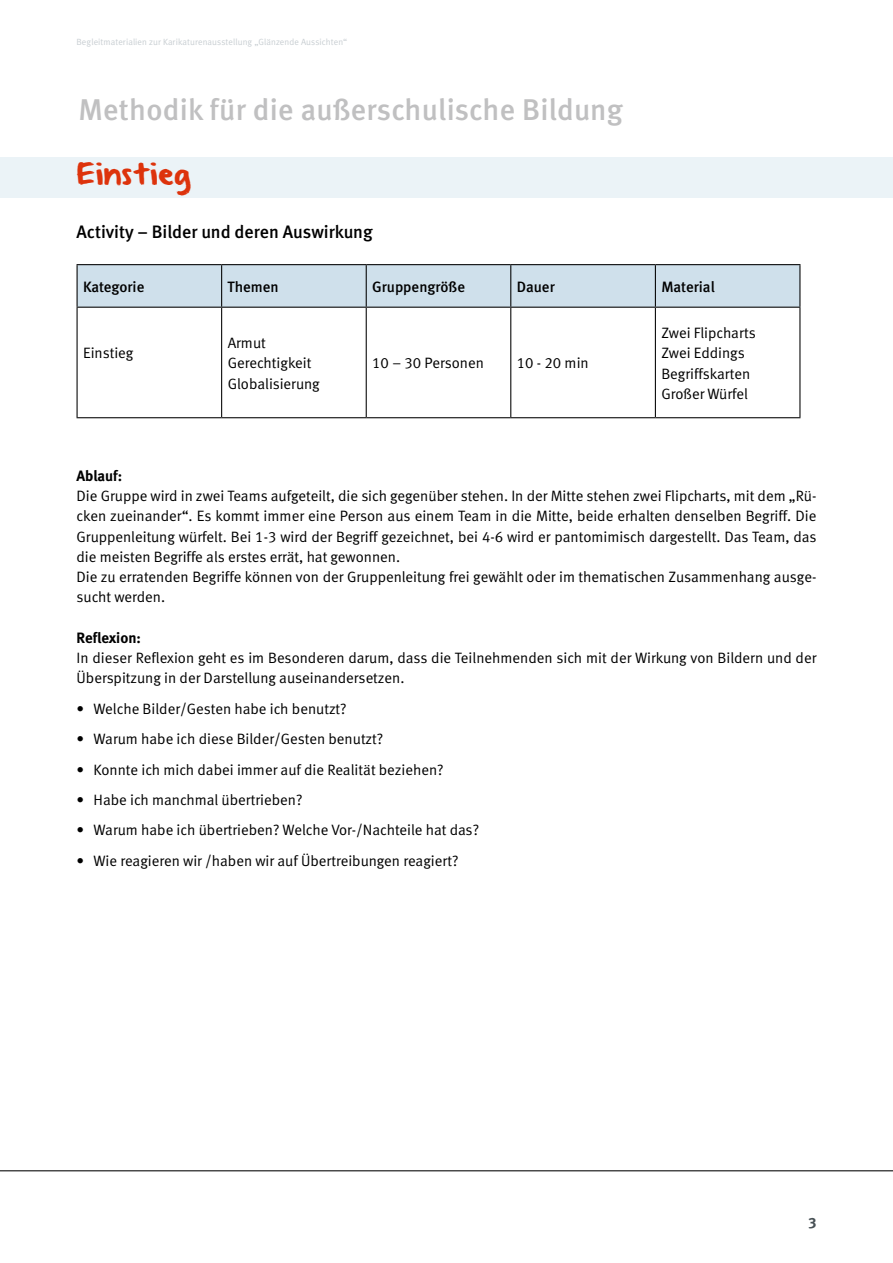
<style>
.page{position:relative;width:893px;height:1263px;background:#fff}
.page>*{position:absolute;margin:0;border:0;box-sizing:border-box;transform-origin:0 0}
.t1{font:30px "Meta Medium LF";letter-spacing:.01em;color:#c0c0c1}
.t2{font:24px "From Where You Are";letter-spacing:.04em;color:#dd330c}
.t3{font:18px "Meta Medium LF";color:#000}
.t4{font:15px/20.2px "Meta Normal LF";color:#000}
.t5{font:15px "Meta Medium LF";color:#000}
.t6{font:15px "Meta Bold LF";color:#000}
.t7{font:15px "Meta Plus Bold Caps";color:#485155}
.t8{font:9px "Meta Plus Normal";letter-spacing:.01em;color:#c8ced2}
</style>
<div class="page">
<div style="left:0;top:157px;width:893px;height:40px;background:#ebf3f7"></div>
<div style="left:78px;top:265px;width:721px;height:42px;background:#cfe0eb"></div>
<hr style="left:77px;top:264px;width:145px;height:1px;background:#000">
<hr style="left:77px;top:265px;width:1px;height:42px;background:#000">
<hr style="left:222px;top:264px;width:144px;height:1px;background:#000">
<hr style="left:221px;top:265px;width:1px;height:42px;background:#000">
<hr style="left:366px;top:264px;width:145px;height:1px;background:#000">
<hr style="left:366px;top:265px;width:1px;height:42px;background:#000">
<hr style="left:511px;top:264px;width:144px;height:1px;background:#000">
<hr style="left:510px;top:265px;width:1px;height:42px;background:#000">
<hr style="left:655px;top:264px;width:145px;height:1px;background:#000">
<hr style="left:655px;top:265px;width:1px;height:42px;background:#000">
<hr style="left:799px;top:265px;width:1px;height:42px;background:#000">
<hr style="left:77px;top:307px;width:145px;height:1px;background:#000">
<hr style="left:77px;top:308px;width:1px;height:109px;background:#000">
<hr style="left:222px;top:307px;width:144px;height:1px;background:#000">
<hr style="left:221px;top:308px;width:1px;height:109px;background:#000">
<hr style="left:366px;top:307px;width:145px;height:1px;background:#000">
<hr style="left:366px;top:308px;width:1px;height:109px;background:#000">
<hr style="left:511px;top:307px;width:144px;height:1px;background:#000">
<hr style="left:510px;top:308px;width:1px;height:109px;background:#000">
<hr style="left:655px;top:307px;width:145px;height:1px;background:#000">
<hr style="left:655px;top:308px;width:1px;height:109px;background:#000">
<hr style="left:799px;top:308px;width:1px;height:109px;background:#000">
<hr style="left:77px;top:417px;width:145px;height:1px;background:#000">
<hr style="left:222px;top:417px;width:144px;height:1px;background:#000">
<hr style="left:366px;top:417px;width:145px;height:1px;background:#000">
<hr style="left:511px;top:417px;width:144px;height:1px;background:#000">
<hr style="left:655px;top:417px;width:145px;height:1px;background:#000">
<hr style="left:0;top:1170px;width:893px;height:1px;background:#000">
<p class="t8" style="left:77px;top:37px;width:272px">Begleitmaterialien zur Karikaturenausstellung „Glänzende Aussichten“</p>
<h1 class="t1" style="left:79px;top:92px;width:546px">Methodik für die außerschulische Bildung</h1>
<h2 class="t2" style="left:77px;top:163px;width:116px">Einstieg</h2>
<p class="t3" style="left:77px;top:221px;width:298px">Activity – Bilder und deren Auswirkung</p>
<p class="t5" style="left:83px;top:278px;width:63px">Kategorie</p>
<p class="t5" style="left:228px;top:278px;width:53px">Themen</p>
<p class="t5" style="left:372px;top:278px;width:94px">Gruppengröße</p>
<p class="t5" style="left:517px;top:278px;width:39px">Dauer</p>
<p class="t5" style="left:661px;top:278px;width:55px">Material</p>
<p class="t4" style="left:83px;top:343px;width:52px">Einstieg</p>
<p class="t4" style="left:228px;top:333px;width:94px">Armut<br>Gerechtigkeit<br>Globalisierung</p>
<p class="t4" style="left:372px;top:353px;width:113px">10 – 30 Personen</p>
<p class="t4" style="left:517px;top:353px;width:73px">10 - 20 min</p>
<p class="t4" style="left:661px;top:322px;width:96px">Zwei Flipcharts<br>Zwei Eddings<br>Begriffskarten<br>Großer Würfel</p>
<p class="t6" style="left:77px;top:467px;width:47px">Ablauf:</p>
<p class="t4" style="left:77px;top:486px;width:742px">Die Gruppe wird in zwei Teams aufgeteilt, die sich gegenüber stehen. In der Mitte stehen zwei Flipcharts, mit dem „Rü&shy;cken zueinander“. Es kommt immer eine Person aus einem Team in die Mitte, beide erhalten denselben Begriff. Die Gruppenleitung würfelt. Bei 1-3 wird der Begriff gezeichnet, bei 4-6 wird er pantomimisch dargestellt. Das Team, das die meisten Begriffe als erstes errät, hat gewonnen.<br>Die zu erratenden Begriffe können von der Gruppenleitung frei gewählt oder im thematischen Zusammenhang ausge&shy;sucht werden.</p>
<p class="t6" style="left:77px;top:629px;width:66px">Reflexion:</p>
<p class="t4" style="left:77px;top:648px;width:741px">In dieser Reflexion geht es im Besonderen darum, dass die Teilnehmenden sich mit der Wirkung von Bildern und der<br>Überspitzung in der Darstellung auseinandersetzen.</p>
<p class="t4" style="left:77px;top:698px;width:272px">• Welche Bilder/Gesten habe ich benutzt?</p>
<p class="t4" style="left:77px;top:729px;width:308px">• Warum habe ich diese Bilder/Gesten benutzt?</p>
<p class="t4" style="left:77px;top:759px;width:369px">• Konnte ich mich dabei immer auf die Realität beziehen?</p>
<p class="t4" style="left:77px;top:789px;width:227px">• Habe ich manchmal übertrieben?</p>
<p class="t4" style="left:77px;top:820px;width:404px">• Warum habe ich übertrieben? Welche Vor-/Nachteile hat das?</p>
<p class="t4" style="left:77px;top:850px;width:383px">• Wie reagieren wir /haben wir auf Übertreibungen reagiert?</p>
<p class="t7" style="left:808px;top:1214px;width:10px">3</p>
</div>
